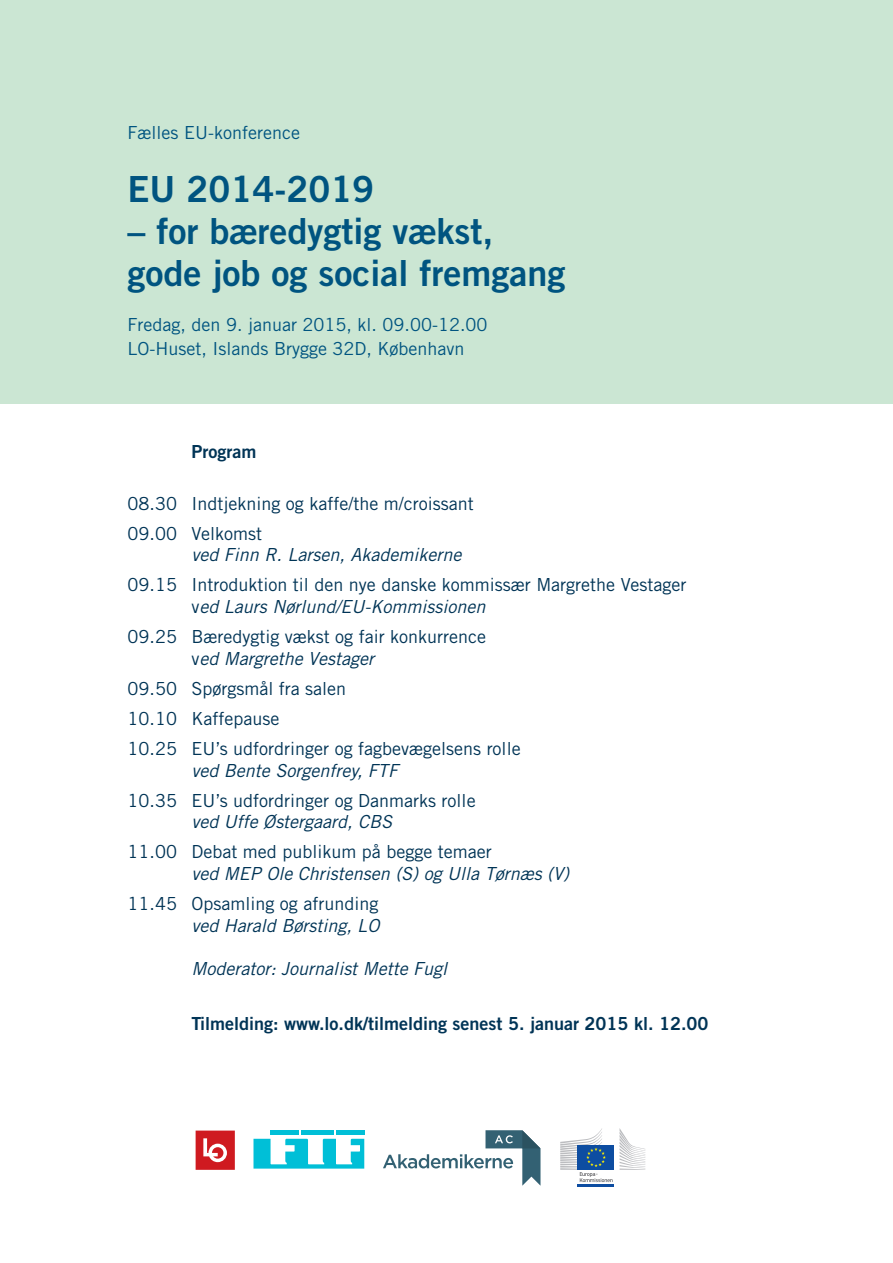
<style>
.page{position:relative;width:893px;height:1263px;background:#fff}
.page>*{position:absolute;margin:0;border:0;box-sizing:border-box;transform-origin:0 0}
.t1{font:36px/42px "Trade Gothic LT Bold Two";color:#005480}
.t2{font:18px/21.6px "Trade Gothic LT";color:#003456}
.t3{font:italic 18px/21.6px "Trade Gothic LT";color:#003456}
.t4{font:18px/24px "Trade Gothic LT";color:#005480}
.t5{font:18px "Trade Gothic LT Bold Two";color:#003456}
.s1{font-style:normal}
.s2{font-style:italic}
</style>
<div class="page">
<div style="left:0;top:0;width:893px;height:404px;background:#cbe6d3"></div>
<hr style="left:271px;top:1130px;width:28px;height:4px;background:#00bfd7">
<hr style="left:301px;top:1130px;width:33px;height:4px;background:#00bfd7">
<hr style="left:336px;top:1130px;width:28px;height:4px;background:#00bfd7">
<svg style="left:253px;top:1139px;width:111px;height:29px"></svg>
<svg style="left:383px;top:1130px;width:157px;height:56px"></svg>
<svg style="left:196px;top:1130px;width:39px;height:40px;background:#d74449"></svg>
<div style="left:578px;top:1145px;width:36px;height:25px;background:#0d4da1"></div>
<hr style="left:578px;top:1185px;width:36px;height:2px;background:#0d4da1">
<svg style="left:619px;top:1128px;width:26px;height:42px"></svg>
<svg style="left:560px;top:1128px;width:53px;height:54px"></svg>
<p class="t4" style="left:128px;top:120px;width:174px">Fælles EU-konference</p>
<p class="t1" style="left:128px;top:167px;width:248px">EU 2014-2019</p>
<p class="t1" style="left:128px;top:209px;width:439px">– for bæredygtig vækst, gode job og social fremgang</p>
<p class="t4" style="left:128px;top:312px;width:361px">Fredag, den 9. januar 2015, kl. 09.00-12.00<br>LO-Huset, Islands Brygge 32D, København</p>
<p class="t5" style="left:191px;top:440px;width:66px">Program</p>
<p class="t2" style="left:128px;top:492px;width:348px">08.30 Indtjekning og kaffe/the m/croissant</p>
<p class="t3" style="left:191px;top:522px;width:271px;text-indent:-64px"><span class="s1">09.00 Velkomst<br></span>ved Finn R. Larsen, Akademikerne</p>
<p class="t2" style="left:191px;top:574px;width:497px;text-indent:-64px">09.15 Introduktion til den nye danske kommissær Margrethe Vestager v<span class="s2">ed Laurs Nørlund/EU-Kommissionen</span></p>
<p class="t2" style="left:191px;top:626px;width:296px;text-indent:-64px">09.25 Bæredygtig vækst og fair konkurrence v<span class="s2">ed Margrethe Vestager</span></p>
<p class="t2" style="left:128px;top:677px;width:220px">09.50 Spørgsmål fra salen</p>
<p class="t2" style="left:128px;top:707px;width:153px">10.10 Kaffepause</p>
<p class="t2" style="left:191px;top:738px;width:331px;text-indent:-64px">10.25 EU’s udfordringer og fagbevægelsens rolle <span class="s2">ved Bente Sorgenfrey, FTF</span></p>
<p class="t2" style="left:191px;top:789px;width:286px;text-indent:-64px">10.35 EU’s udfordringer og Danmarks rolle <span class="s2">ved Uffe Østergaard, CBS</span></p>
<p class="t3" style="left:191px;top:841px;width:379px;text-indent:-64px"><span class="s1">11.00 Debat med publikum på begge temaer<br></span>ved MEP Ole Christensen (S) og Ulla Tørnæs (V)</p>
<p class="t2" style="left:128px;top:893px;width:253px;text-align:right">11.45 Opsamling og afrunding <span class="s2">ved Harald Børsting, LO</span></p>
<p class="t3" style="left:191px;top:957px;width:257px">Moderator: Journalist Mette Fugl</p>
<p class="t5" style="left:191px;top:1013px;width:519px">Tilmelding: www.lo.dk/tilmelding senest 5. januar 2015 kl. 12.00</p>
</div>
